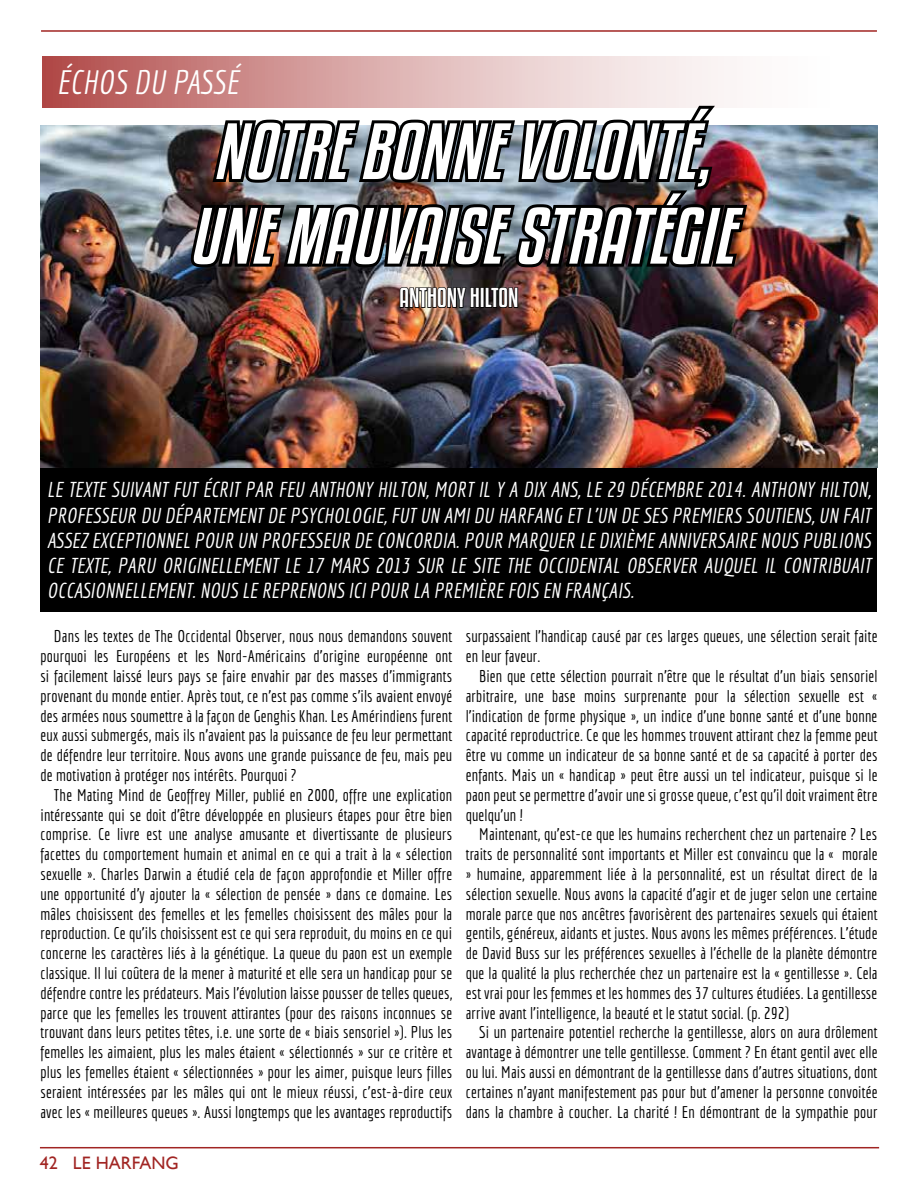
<style>
.page{position:relative;width:918px;height:1188px;background:#fff}
.page>*{position:absolute;margin:0;border:0;box-sizing:border-box;transform-origin:0 0}
.t1{font:italic 70.5px/84.6px "Kenyan Coffee Rg";letter-spacing:.01em;color:#fff;text-align:center}
.t2{font:italic 33px "Economica";letter-spacing:.01em;color:#fff}
.t3{font:24px "Kenyan Coffee Rg";color:#fff}
.t4{font:italic 21px/25.2px "Economica Next 02";letter-spacing:.01em;color:#fff;text-align:justify}
.t5{font:18px "Gill Sans";color:#a12523}
.t6{font:16.5px/19.8px "Economica Next 02";letter-spacing:.01em;color:#000;text-align:justify}
</style>
<div class="page">
<hr style="left:40px;top:1147px;width:839px;height:1px;background:#a12523">
<hr style="left:41px;top:30px;width:836px;height:2px;background:#a12523">
<img style="left:40px;top:126px;width:838px;height:342px">
<svg style="left:43px;top:56px;width:681px;height:52px;background:#d9a9a8"></svg>
<img style="left:188px;top:103px;width:563px;height:169px">
<svg style="left:399px;top:286px;width:120px;height:23px;background:#382d29"></svg>
<div style="left:40px;top:468px;width:838px;height:144px;background:#000"></div>
<h2 class="t2" style="left:57px;top:64px;width:183px">ÉCHOS DU PASSÉ</h2>
<h1 class="t1" style="left:190px;top:109px;width:545px">NOTRE BONNE VOLONTÉ,<br>UNE MAUVAISE STRATÉGIE</h1>
<h3 class="t3" style="left:399px;top:283px;width:121px">ANTHONY HILTON</h3>
<p class="t4" style="left:47px;top:477px;width:825px">LE TEXTE SUIVANT FUT ÉCRIT PAR FEU ANTHONY HILTON, MORT IL Y A DIX ANS, LE 29 DÉCEMBRE 2014. ANTHONY HILTON, PROFESSEUR DU DÉPARTEMENT DE PSYCHOLOGIE, FUT UN AMI DU HARFANG ET L’UN DE SES PREMIERS SOUTIENS, UN FAIT ASSEZ EXCEPTIONNEL POUR UN PROFESSEUR DE CONCORDIA. POUR MARQUER LE DIXIÈME ANNIVERSAIRE NOUS PUBLIONS CE TEXTE, PARU ORIGINELLEMENT LE 17 MARS 2013 SUR LE SITE THE OCCIDENTAL OBSERVER AUQUEL IL CONTRIBUAIT OCCASIONNELLEMENT. NOUS LE REPRENONS ICI POUR LA PREMIÈRE FOIS EN FRANÇAIS.</p>
<p class="t6" style="left:40px;top:626px;width:413px;text-indent:13px">Dans les textes de The Occidental Observer, nous nous demandons souvent pourquoi les Européens et les Nord-Américains d’origine européenne ont si facilement laissé leurs pays se faire envahir par des masses d’immigrants provenant du monde entier. Après tout, ce n’est pas comme s’ils avaient envoyé des armées nous soumettre à la façon de Genghis Khan. Les Amérindiens furent eux aussi submergés, mais ils n’avaient pas la puissance de feu leur permettant de défendre leur territoire. Nous avons une grande puissance de feu, mais peu de motivation à protéger nos intérêts. Pourquoi ?</p>
<p class="t6" style="left:40px;top:785px;width:413px;text-indent:13px">The Mating Mind de Geoffrey Miller, publié en 2000, offre une explication intéressante qui se doit d’être développée en plusieurs étapes pour être bien comprise. Ce livre est une analyse amusante et divertissante de plusieurs facettes du comportement humain et animal en ce qui a trait à la « sélection sexuelle ». Charles Darwin a étudié cela de façon approfondie et Miller offre une opportunité d'y ajouter la « sélection de pensée » dans ce domaine. Les mâles choisissent des femelles et les femelles choisissent des mâles pour la reproduction. Ce qu’ils choisissent est ce qui sera reproduit, du moins en ce qui concerne les caractères liés à la génétique. La queue du paon est un exemple classique. Il lui coûtera de la mener à maturité et elle sera un handicap pour se défendre contre les prédateurs. Mais l'évolution laisse pousser de telles queues, parce que les femelles les trouvent attirantes (pour des raisons inconnues se trouvant dans leurs petites têtes, i.e. une sorte de « biais sensoriel »). Plus les femelles les aimaient, plus les males étaient « sélectionnés » sur ce critère et plus les femelles étaient « sélectionnées » pour les aimer, puisque leurs filles seraient intéressées par les mâles qui ont le mieux réussi, c’est-à-dire ceux avec les « meilleures queues ». Aussi longtemps que les avantages reproductifs</p>
<p class="t6" style="left:466px;top:626px;width:413px">surpassaient l’handicap causé par ces larges queues, une sélection serait faite en leur faveur.</p>
<p class="t6" style="left:466px;top:666px;width:413px;text-indent:13px">Bien que cette sélection pourrait n'être que le résultat d’un biais sensoriel arbitraire, une base moins surprenante pour la sélection sexuelle est « l’indication de forme physique », un indice d’une bonne santé et d’une bonne capacité reproductrice. Ce que les hommes trouvent attirant chez la femme peut être vu comme un indicateur de sa bonne santé et de sa capacité à porter des enfants. Mais un « handicap » peut être aussi un tel indicateur, puisque si le paon peut se permettre d’avoir une si grosse queue, c’est qu’il doit vraiment être quelqu’un !</p>
<p class="t6" style="left:466px;top:824px;width:413px;text-indent:13px">Maintenant, qu’est-ce que les humains recherchent chez un partenaire ? Les traits de personnalité sont importants et Miller est convaincu que la « morale » humaine, apparemment liée à la personnalité, est un résultat direct de la sélection sexuelle. Nous avons la capacité d’agir et de juger selon une certaine morale parce que nos ancêtres favorisèrent des partenaires sexuels qui étaient gentils, généreux, aidants et justes. Nous avons les mêmes préférences. L’étude de David Buss sur les préférences sexuelles à l’échelle de la planète démontre que la qualité la plus recherchée chez un partenaire est la « gentillesse ». Cela est vrai pour les femmes et les hommes des 37 cultures étudiées. La gentillesse arrive avant l’intelligence, la beauté et le statut social. (p. 292)</p>
<p class="t6" style="left:466px;top:1022px;width:413px;text-indent:13px">Si un partenaire potentiel recherche la gentillesse, alors on aura drôlement avantage à démontrer une telle gentillesse. Comment ? En étant gentil avec elle ou lui. Mais aussi en démontrant de la gentillesse dans d’autres situations, dont certaines n'ayant manifestement pas pour but d'amener la personne convoitée dans la chambre à coucher. La charité ! En démontrant de la sympathie pour</p>
<p class="t5" style="left:40px;top:1153px;width:140px">42 LE HARFANG</p>
</div>
